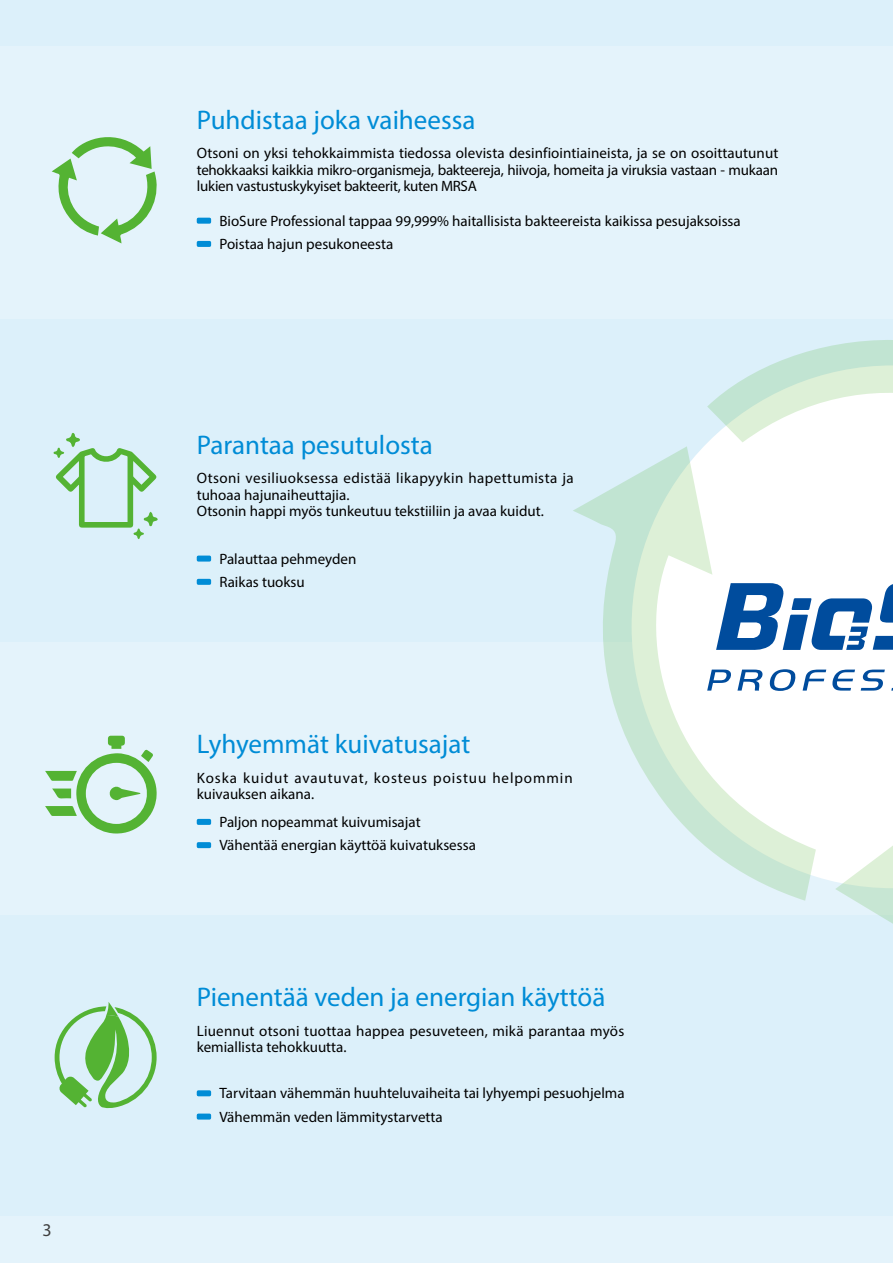
<style>
.page{position:relative;width:893px;height:1263px;background:#dcf0fa}
.page>*{position:absolute;margin:0;border:0;box-sizing:border-box;transform-origin:0 0}
.t1{font:27px "Myriad Pro";color:#008cd6}
.t2{font:18px "Myriad Pro";color:#000}
.t3{font:15px/16.5px "Myriad Pro";color:#000}
.t4{font:15px/16.5px "Myriad Pro";letter-spacing:.06em;color:#000}
</style>
<div class="page">
<svg style="left:55px;top:1002px;width:102px;height:107px"></svg>
<svg style="left:197px;top:1090px;width:14px;height:6px"></svg>
<svg style="left:197px;top:1113px;width:14px;height:6px"></svg>
<div style="left:0;top:46px;width:893px;height:272px;background:#e4f3fb"></div>
<div style="left:0;top:643px;width:893px;height:272px;background:#e4f3fb"></div>
<svg style="left:52px;top:137px;width:105px;height:106px"></svg>
<svg style="left:197px;top:218px;width:14px;height:6px"></svg>
<svg style="left:197px;top:241px;width:14px;height:6px"></svg>
<svg style="left:704px;top:443px;width:189px;height:119px"></svg>
<svg style="left:707px;top:340px;width:186px;height:214px;background:#e9f5ef"></svg>
<svg style="left:573px;top:446px;width:243px;height:401px"></svg>
<svg style="left:45px;top:736px;width:112px;height:98px"></svg>
<svg style="left:197px;top:819px;width:14px;height:6px"></svg>
<svg style="left:197px;top:842px;width:14px;height:6px"></svg>
<svg style="left:197px;top:556px;width:14px;height:6px"></svg>
<svg style="left:197px;top:579px;width:14px;height:6px"></svg>
<svg style="left:54px;top:433px;width:104px;height:106px"></svg>
<svg style="left:707px;top:562px;width:186px;height:362px;background:#d9e6ee"></svg>
<div style="left:0;top:1217px;width:893px;height:46px;background:#e4f3fb"></div>
<p class="t2" style="left:43px;top:1218px;width:11px">3</p>
<h1 class="t1" style="left:197px;top:103px;width:280px">Puhdistaa joka vaiheessa</h1>
<p class="t3" style="left:197px;top:145px;width:583px;text-align:justify">Otsoni on yksi tehokkaimmista tiedossa olevista desinfiointiaineista, ja se on osoittautunut tehokkaaksi kaikkia mikro-organismeja, bakteereja, hiivoja, homeita ja viruksia vastaan - mukaan lukien vastustuskykyiset bakteerit, kuten MRSA</p>
<p class="t3" style="left:219px;top:209px;width:523px;line-height:23.2px">BioSure Professional tappaa 99,999% haitallisista bakteereista kaikissa pesujaksoissa<br>Poistaa hajun pesukoneesta</p>
<h1 class="t1" style="left:197px;top:428px;width:238px">Parantaa pesutulosta</h1>
<p class="t3" style="left:197px;top:470px;width:378px">Otsoni vesiliuoksessa edistää likapyykin hapettumista ja tuhoaa hajunaiheuttajia.<br>Otsonin happi myös tunkeutuu tekstiiliin ja avaa kuidut.</p>
<p class="t3" style="left:219px;top:547px;width:139px;line-height:23.2px">Palauttaa pehmeyden<br>Raikas tuoksu</p>
<h1 class="t1" style="left:197px;top:727px;width:275px">Lyhyemmät kuivatusajat</h1>
<p class="t4" style="left:197px;top:769px;width:377px">Koska kuidut avautuvat, kosteus poistuu helpommin kuivauksen aikana.</p>
<p class="t3" style="left:219px;top:810px;width:258px;line-height:23.2px">Paljon nopeammat kuivumisajat<br>Vähentää energian käyttöä kuivatuksessa</p>
<h1 class="t1" style="left:197px;top:980px;width:410px">Pienentää veden ja energian käyttöä</h1>
<p class="t3" style="left:197px;top:1022px;width:429px">Liuennut otsoni tuottaa happea pesuveteen, mikä parantaa myös kemiallista tehokkuutta.</p>
<p class="t3" style="left:219px;top:1081px;width:407px;line-height:23.2px">Tarvitaan vähemmän huuhteluvaiheita tai lyhyempi pesuohjelma<br>Vähemmän veden lämmitystarvetta</p>
</div>
